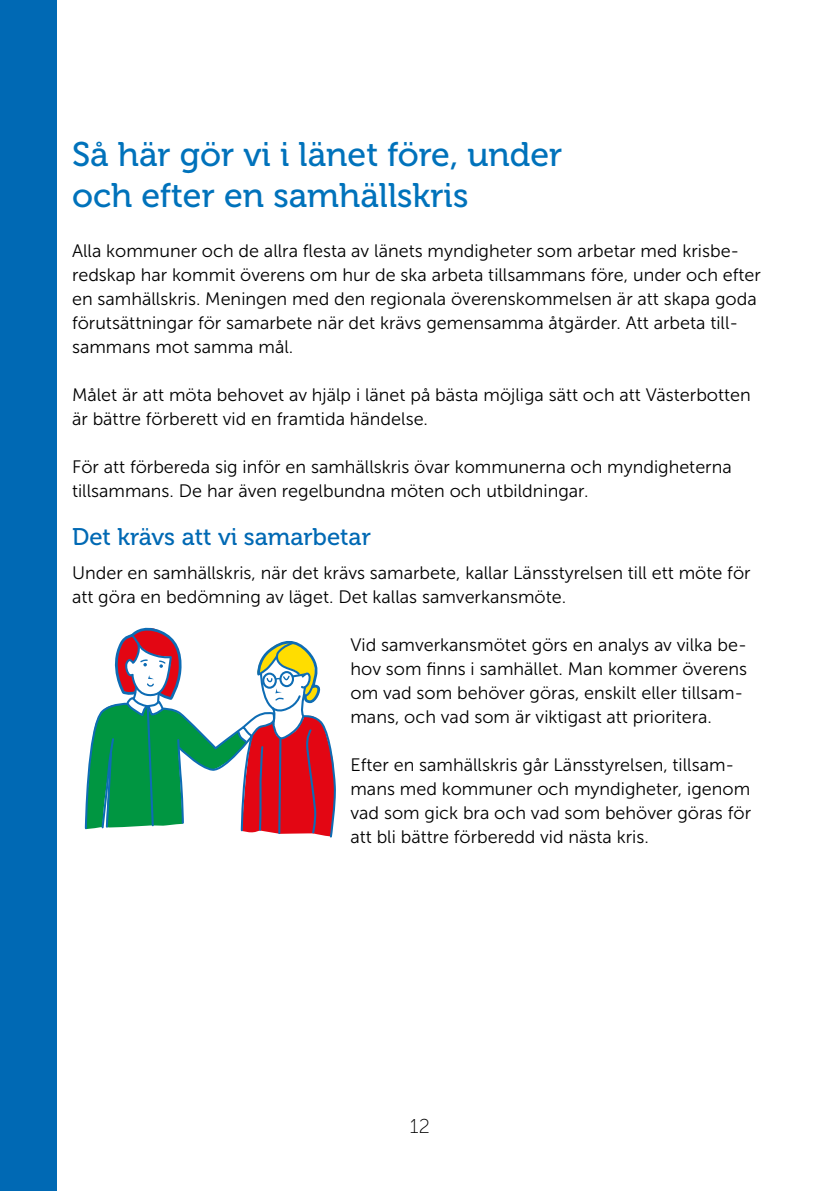
<style>
.page{position:relative;width:840px;height:1191px;background:#fff}
.page>*{position:absolute;margin:0;border:0;box-sizing:border-box;transform-origin:0 0}
.t1{font:34px/40.8px "Museo 500";color:#0072bb}
.t2{font:24px "Museo 500";color:#0069b4}
.t3{font:20px "Museo Sans 100";color:#000}
.t4{font:18px/24px "Museo Sans 300";color:#000}
</style>
<div class="page">
<svg style="left:84px;top:627px;width:252px;height:211px"></svg>
<div style="left:0;top:0;width:57px;height:1191px;background:#0069b4"></div>
<h1 class="t1" style="left:72px;top:135px;width:491px">Så här gör vi i länet före, under och efter en samhällskris</h1>
<p class="t4" style="left:72px;top:238px;width:690px">Alla kommuner och de allra flesta av länets myndigheter som arbetar med krisbe&shy;redskap har kommit överens om hur de ska arbeta tillsammans före, under och efter en samhällskris. Meningen med den regionala överenskommelsen är att skapa goda förutsättningar för samarbete när det krävs gemensamma åtgärder. Att arbeta till&shy;sammans mot samma mål.</p>
<p class="t4" style="left:72px;top:382px;width:680px">Målet är att möta behovet av hjälp i länet på bästa möjliga sätt och att Västerbotten är bättre förberett vid en framtida händelse.</p>
<p class="t4" style="left:72px;top:454px;width:660px">För att förbereda sig inför en samhällskris övar kommunerna och myndigheterna tillsammans. De har även regelbundna möten och utbildningar.</p>
<h2 class="t2" style="left:72px;top:523px;width:300px">Det krävs att vi samarbetar</h2>
<p class="t4" style="left:72px;top:560px;width:679px">Under en samhällskris, när det krävs samarbete, kallar Länsstyrelsen till ett möte för att göra en bedömning av läget. Det kallas samverkansmöte.</p>
<p class="t4" style="left:350px;top:632px;width:398px">Vid samverkansmötet görs en analys av vilka be&shy;hov som finns i samhället. Man kommer överens om vad som behöver göras, enskilt eller tillsam&shy;mans, och vad som är viktigast att prioritera.</p>
<p class="t4" style="left:350px;top:752px;width:402px">Efter en samhällskris går Länsstyrelsen, tillsam&shy;mans med kommuner och myndigheter, igenom vad som gick bra och vad som behöver göras för att bli bättre förberedd vid nästa kris.</p>
<p class="t3" style="left:410px;top:1115px;width:21px">12</p>
</div>
